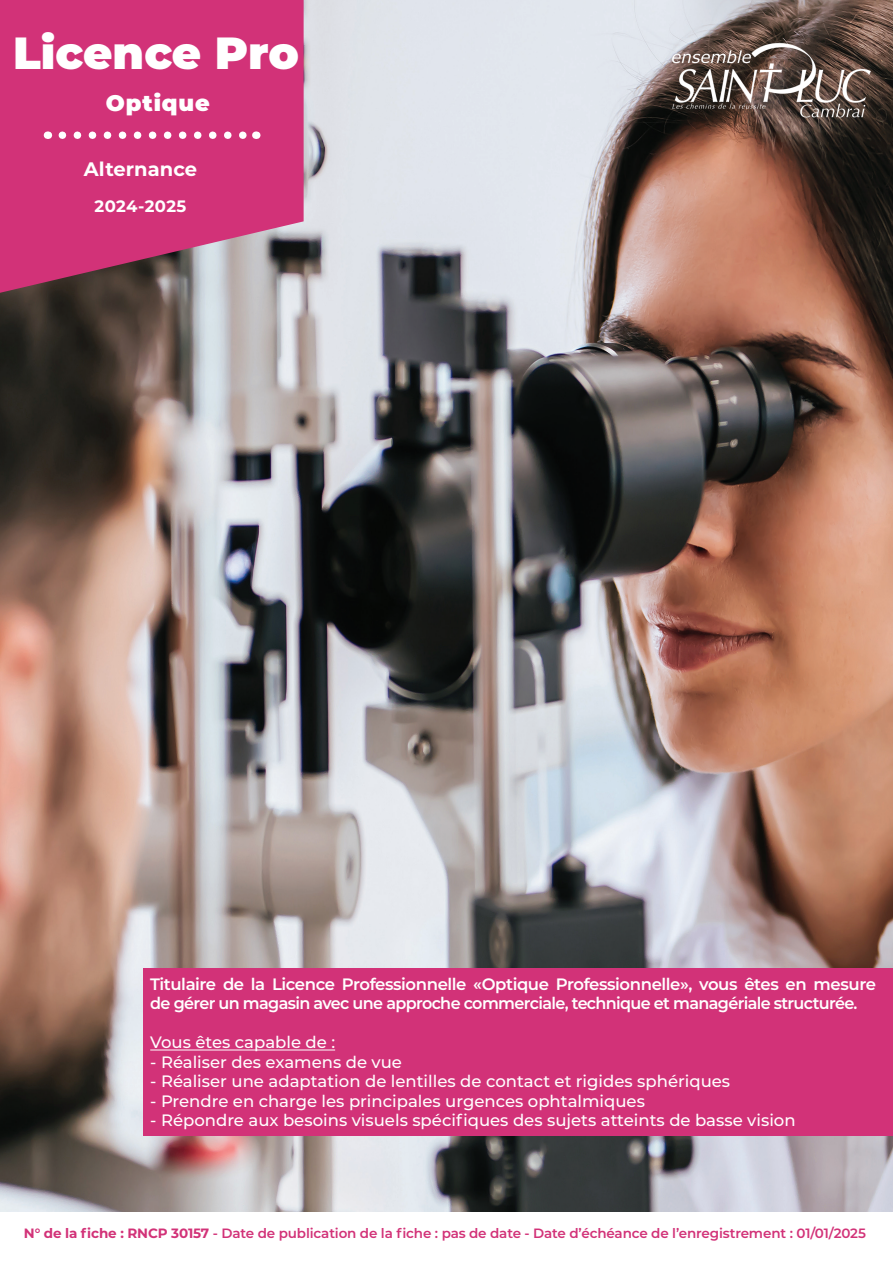
<style>
.page{position:relative;width:893px;height:1263px;background:#fff}
.page>*{position:absolute;margin:0;border:0;box-sizing:border-box;transform-origin:0 0}
.t1{font:900 45px "Montserrat";color:#fff}
.t2{font:900 22.5px "Montserrat";letter-spacing:.04em;color:#fff}
.t3{font:700 19.5px "Montserrat";color:#fff}
.t4{font:500 16.5px "Montserrat";color:#fff}
.t5{font:600 16.5px/19.5px "Montserrat";letter-spacing:-.035em;color:#fff}
.t6{font:700 16.5px "Montserrat";letter-spacing:.02em;color:#fff}
.t7{font:600 13.5px "Montserrat";letter-spacing:-.01em;color:#d23278}
.s1{font-weight:700}
</style>
<div class="page">
<img style="left:0;top:0;width:893px;height:1212px">
<svg style="left:0;top:0;width:304px;height:293px;background:#c83c79"></svg>
<img style="left:650px;top:19px;width:243px;height:120px">
<div style="left:144px;top:968px;width:749px;height:168px;background:#d23278"></div>
<hr style="left:150px;top:1049px;width:185px;height:1px;background:#fff">
<svg style="left:62px;top:131px;width:186px;height:8px"></svg>
<h1 class="t1" style="left:13px;top:19px;width:287px">Licence Pro</h1>
<h2 class="t2" style="left:106px;top:86px;width:106px">Optique</h2>
<p class="t3" style="left:84px;top:155px;width:115px">Alternance</p>
<p class="t6" style="left:95px;top:194px;width:93px">2024-2025</p>
<p class="t5" style="left:150px;top:973px;width:727px">Titulaire de la Licence Professionnelle «Optique Professionnelle», vous êtes en mesure de gérer un magasin avec une approche commerciale, technique et managériale structurée.</p>
<p class="t4" style="left:150px;top:1031px;width:186px">Vous êtes capable de :</p>
<p class="t4" style="left:150px;top:1050px;width:253px">- Réaliser des examens de vue</p>
<p class="t4" style="left:150px;top:1070px;width:581px">- Réaliser une adaptation de lentilles de contact et rigides sphériques</p>
<p class="t4" style="left:150px;top:1089px;width:496px">- Prendre en charge les principales urgences ophtalmiques</p>
<p class="t4" style="left:150px;top:1109px;width:647px">- Répondre aux besoins visuels spécifiques des sujets atteints de basse vision</p>
<p class="t7" style="left:24px;top:1223px;width:843px"><span class="s1">N° de la fiche : RNCP 30157</span> - Date de publication de la fiche : pas de date - Date d’échéance de l’enregistrement : 01/01/2025</p>
</div>
